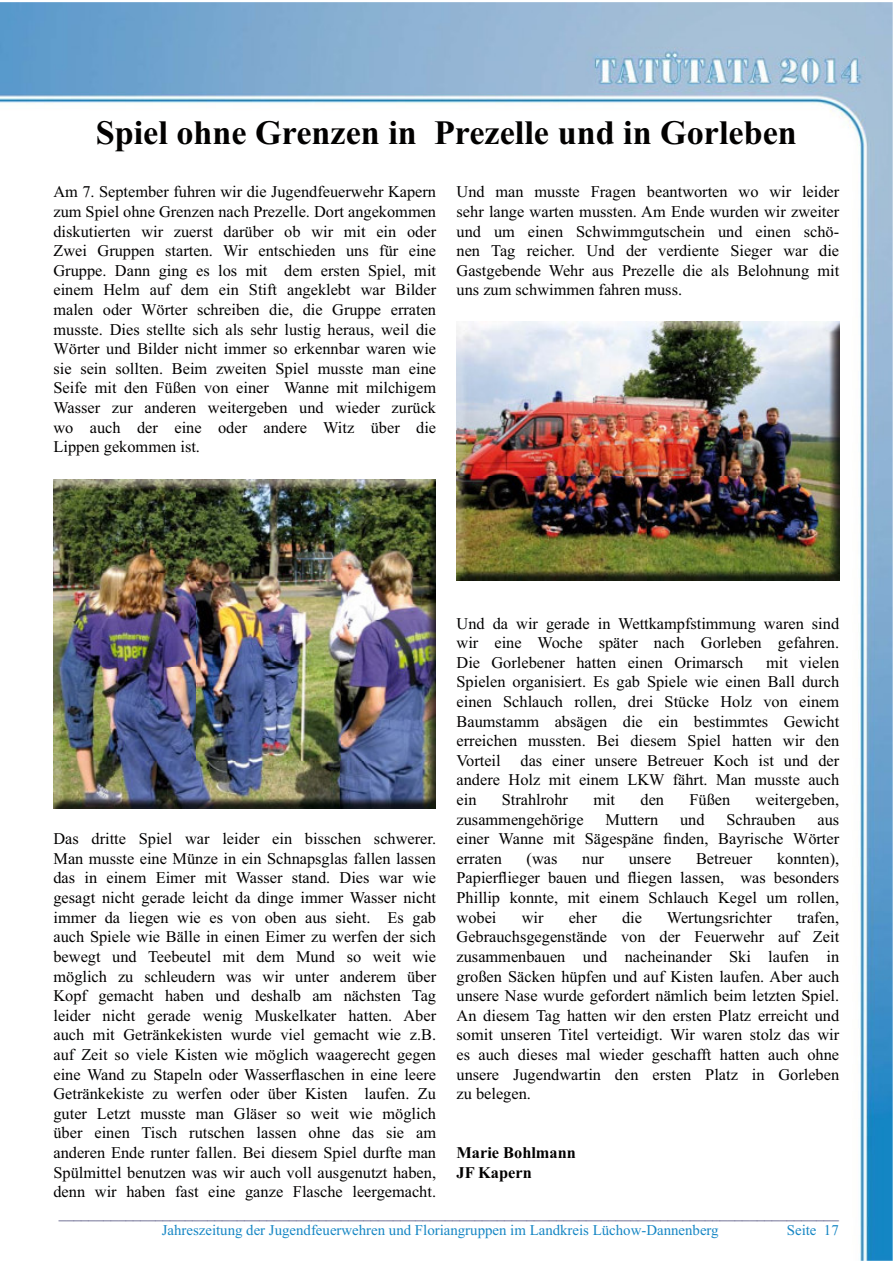
<style>
.page{position:relative;width:893px;height:1263px;background:#fff}
.page>*{position:absolute;margin:0;border:0;box-sizing:border-box;transform-origin:0 0}
.t1{font:700 34.2px "Times New Roman";color:#020100}
.t2{font:16.35px/19.6px "Times New Roman";color:#020100;text-align:justify}
.t3{font:700 16.35px/19.6px "Times New Roman";color:#020100}
.t4{font:14.85px "Times New Roman";color:#28275e}
.t5{font:14.85px "Times New Roman";color:#1586c4}
</style>
<div class="page">
<img style="left:0;top:2px;width:893px;height:1259px">
<img style="left:457px;top:322px;width:382px;height:258px">
<img style="left:53px;top:480px;width:383px;height:328px">
<h1 class="t1" style="left:96px;top:121px;width:702px">Spiel ohne Grenzen in Prezelle und in Gorleben</h1>
<p class="t2" style="left:456px;top:182px;width:384px">Und man musste Fragen beantworten wo wir leider sehr lange warten mussten. Am Ende wurden wir zweiter und um einen Schwimmgutschein und einen schö&shy;nen Tag reicher. Und der verdiente Sieger war die Gastgebende Wehr aus Prezelle die als Belohnung mit uns zum schwimmen fahren muss.</p>
<p class="t2" style="left:53px;top:182px;width:384px">Am 7. September fuhren wir die Jugendfeuerwehr Kapern zum Spiel ohne Grenzen nach Prezelle. Dort angekommen diskutierten wir zuerst darüber ob wir mit ein oder Zwei Gruppen starten. Wir entschieden uns für eine Gruppe. Dann ging es los mit dem ersten Spiel, mit einem Helm auf dem ein Stift angeklebt war Bilder malen oder Wörter schreiben die, die Gruppe erraten musste. Dies stellte sich als sehr lustig heraus, weil die Wörter und Bilder nicht immer so erkennbar waren wie sie sein sollten. Beim zweiten Spiel musste man eine Seife mit den Füßen von einer Wanne mit milchigem Wasser zur anderen weitergeben und wieder zurück wo auch der eine oder andere Witz über die Lippen gekommen ist.</p>
<p class="t2" style="left:456px;top:614px;width:384px">Und da wir gerade in Wettkampfstimmung waren sind wir eine Woche später nach Gorleben gefahren.<br>Die Gorlebener hatten einen Orimarsch</p>
<p class="t2" style="left:456px;top:653px;width:384px;text-indent:310px">mit vielen Spielen organisiert. Es gab Spiele wie einen Ball durch einen Schlauch rollen, drei Stücke Holz von einem Baumstamm absägen die ein bestimmtes Gewicht erreichen mussten. Bei diesem Spiel hatten wir den Vorteil das einer unsere Betreuer Koch ist und der andere Holz mit einem LKW fährt. Man musste auch ein</p>
<p class="t2" style="left:502px;top:790px;width:68px">Strahlrohr</p>
<p class="t2" style="left:593px;top:790px;width:23px">mit</p>
<p class="t2" style="left:640px;top:790px;width:25px">den</p>
<p class="t2" style="left:689px;top:790px;width:42px">Füßen</p>
<p class="t2" style="left:755px;top:790px;width:85px">weitergeben,</p>
<p class="t2" style="left:456px;top:810px;width:129px">zusammengehörige</p>
<p class="t2" style="left:605px;top:810px;width:54px">Muttern</p>
<p class="t2" style="left:680px;top:810px;width:26px">und</p>
<p class="t2" style="left:726px;top:810px;width:70px">Schrauben</p>
<p class="t2" style="left:456px;top:810px;width:384px;text-indent:361px">aus einer Wanne mit Sägespäne finden, Bayrische Wörter erraten</p>
<p class="t2" style="left:53px;top:829px;width:384px">Das dritte Spiel war leider ein bisschen schwerer.<br>Man musste eine Münze in ein Schnapsglas fallen lassen das in einem Eimer mit Wasser stand. Dies war wie gesagt nicht gerade leicht da dinge immer Wasser nicht immer da liegen wie es von oben aus sieht. Es gab auch Spiele wie Bälle in einen Eimer zu werfen der sich bewegt und Teebeutel mit dem Mund so weit wie möglich zu schleudern was wir unter anderem über Kopf gemacht haben und deshalb am nächsten Tag leider nicht gerade wenig Muskelkater hatten. Aber auch mit Getränkekisten wurde viel gemacht wie z.B. auf Zeit so viele Kisten wie möglich waagerecht gegen eine Wand zu Stapeln oder Wasserflaschen in eine leere Getränkekiste zu werfen oder über Kisten laufen. Zu guter Letzt musste man Gläser so weit wie möglich über einen Tisch rutschen lassen ohne das sie am anderen Ende runter fallen. Bei diesem Spiel durfte man Spülmittel benutzen was wir auch voll ausgenutzt haben, denn wir haben fast eine ganze Flasche leergemacht.</p>
<p class="t2" style="left:456px;top:849px;width:384px;text-indent:320px">konnten), Papierflieger bauen und fliegen lassen, was besonders Phillip konnte, mit einem Schlauch Kegel um rollen, wobei</p>
<p class="t2" style="left:527px;top:849px;width:32px">(was</p>
<p class="t2" style="left:582px;top:849px;width:23px">nur</p>
<p class="t2" style="left:629px;top:849px;width:44px">unsere</p>
<p class="t2" style="left:696px;top:849px;width:58px">Betreuer</p>
<p class="t2" style="left:522px;top:908px;width:23px">wir</p>
<p class="t2" style="left:569px;top:908px;width:30px">eher</p>
<p class="t2" style="left:622px;top:908px;width:21px">die</p>
<p class="t2" style="left:667px;top:908px;width:106px">Wertungsrichter</p>
<p class="t2" style="left:456px;top:908px;width:384px;text-indent:340px">trafen, Gebrauchsgegenstände von der Feuerwehr auf Zeit zusammenbauen und nacheinander Ski laufen in großen Säcken hüpfen und auf Kisten laufen. Aber auch unsere Nase wurde gefordert nämlich beim letzten Spiel.<br>An diesem Tag hatten wir den ersten Platz erreicht und somit unseren Titel verteidigt. Wir waren stolz das wir es auch dieses mal wieder geschafft hatten auch ohne unsere Jugendwartin den ersten Platz in Gorleben zu belegen.</p>
<p class="t3" style="left:456px;top:1144px;width:121px">Marie Bohlmann<br>JF Kapern</p>
<p class="t4" style="left:59px;top:1205px;width:781px">_________________________________________________________________________________________________________</p>
<p class="t5" style="left:162px;top:1223px;width:558px">Jahreszeitung der Jugendfeuerwehren und Floriangruppen im Landkreis Lüchow-Dannenberg</p>
<p class="t5" style="left:787px;top:1223px;width:53px">Seite 17</p>
</div>
